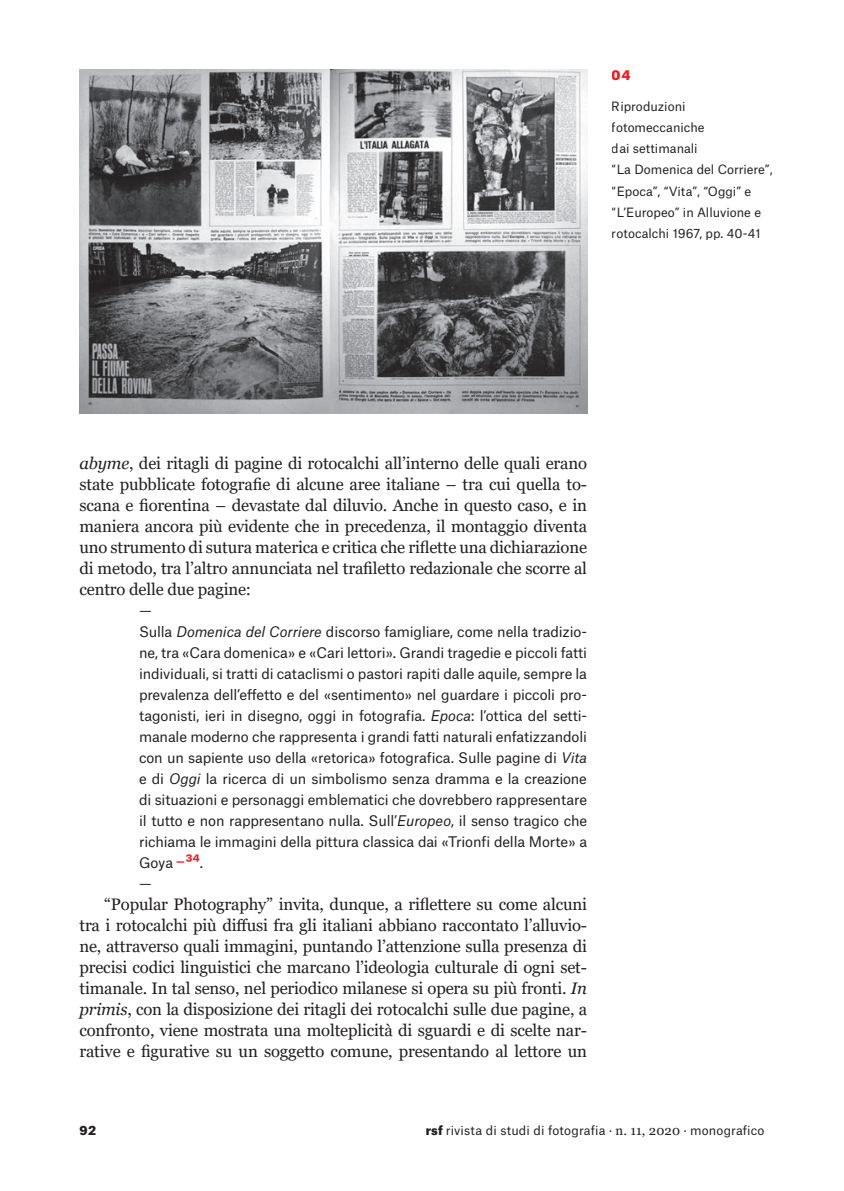
<style>
.page{position:relative;width:844px;height:1191px;background:#fff}
.page>*{position:absolute;margin:0;border:0;box-sizing:border-box;transform-origin:0 0}
.Testo_paragrafo_inde{font:16.62px/21px "Georgia";letter-spacing:-.01em;color:#231f20;text-align:justify}
.Citazione_rientrata{font:14px/21px "Atlas Grotesk";letter-spacing:-.01em;color:#231f20;text-align:justify}
.t1{font:900 13.12px "Atlas Grotesk";color:#ee1d23}
.t2{font:12.25px/21px "Atlas Grotesk";color:#231f20}
.t3{font:900 12.25px "Atlas Grotesk";color:#231f20}
.s1{font-style:italic}
.s2{font-size:16.62px;color:#ee1d23}
.s3{font-weight:700;font-size:16.62px;color:#ee1d23}
.s4{font-weight:900}
.s5{font-family:"Georgia";font-size:13.12px}
</style>
<div class="page">
<img style="left:79px;top:70px;width:508px;height:344px">
<p class="t1" style="left:611px;top:64px;width:20px">04</p>
<p class="t2" style="left:611px;top:95px;width:162px">Riproduzioni fotomeccaniche<br>dai settimanali<br>“La Domenica del Corriere”, “Epoca”, “Vita”, “Oggi” e “L’Europeo” in Alluvione e rotocalchi 1967, pp. 40-41</p>
<p class="Testo_paragrafo_inde" style="left:79px;top:453px;width:509px"><span class="s1">abyme</span>, dei ritagli di pagine di rotocalchi all’interno delle quali erano state pubblicate fotografie di alcune aree italiane – tra cui quella to&shy;scana e fiorentina – devastate dal diluvio. Anche in questo caso, e in maniera ancora più evidente che in precedenza, il montaggio diventa uno strumento di sutura materica e critica che riflette una dichiarazione di metodo, tra l’altro annunciata nel trafiletto redazionale che scorre al centro delle due pagine:</p>
<p class="Citazione_rientrata" style="left:139px;top:598px;width:14px">—</p>
<p class="Citazione_rientrata" style="left:139px;top:619px;width:449px">Sulla <span class="s1">Domenica del Corriere</span> discorso famigliare, come nella tradizio&shy;ne, tra «Cara domenica» e «Cari lettori». Grandi tragedie e piccoli fatti individuali, si tratti di cataclismi o pastori rapiti dalle aquile, sempre la prevalenza dell’effetto e del «sentimento» nel guardare i piccoli pro&shy;tagonisti, ieri in disegno, oggi in fotografia. <span class="s1">Epoca</span>: l’ottica del setti&shy;manale moderno che rappresenta i grandi fatti naturali enfatizzandoli con un sapiente uso della «retorica» fotografica. Sulle pagine di <span class="s1">Vita </span>e di <span class="s1">Oggi</span> la ricerca di un simbolismo senza dramma e la creazione di situazioni e personaggi emblematici che dovrebbero rappresentare il tutto e non rappresentano nulla. Sull’<span class="s1">Europeo</span>, il senso tragico che richiama le immagini della pittura classica dai «Trionfi della Morte» a Goya <span class="s2">−</span><span class="s3">34</span>.</p>
<p class="Citazione_rientrata" style="left:139px;top:871px;width:14px">—</p>
<p class="Testo_paragrafo_inde" style="left:79px;top:894px;width:509px;text-indent:25px">“Popular Photography” invita, dunque, a riflettere su come alcuni tra i rotocalchi più diffusi fra gli italiani abbiano raccontato l’alluvio&shy;ne, attraverso quali immagini, puntando l’attenzione sulla presenza di precisi codici linguistici che marcano l’ideologia culturale di ogni set&shy;timanale. In tal senso, nel periodico milanese si opera su più fronti. <span class="s1">In primis</span>, con la disposizione dei ritagli dei rotocalchi sulle due pagine, a confronto, viene mostrata una molteplicità di sguardi e di scelte nar&shy;rative e figurative su un soggetto comune, presentando al lettore un</p>
<p class="t3" style="left:79px;top:1120px;width:18px">92</p>
<p class="t2" style="left:425px;top:1118px;width:340px"><span class="s4">rsf</span> rivista di studi di fotografia · <span class="s5">n. 11, 2020</span> · monografico</p>
</div>
